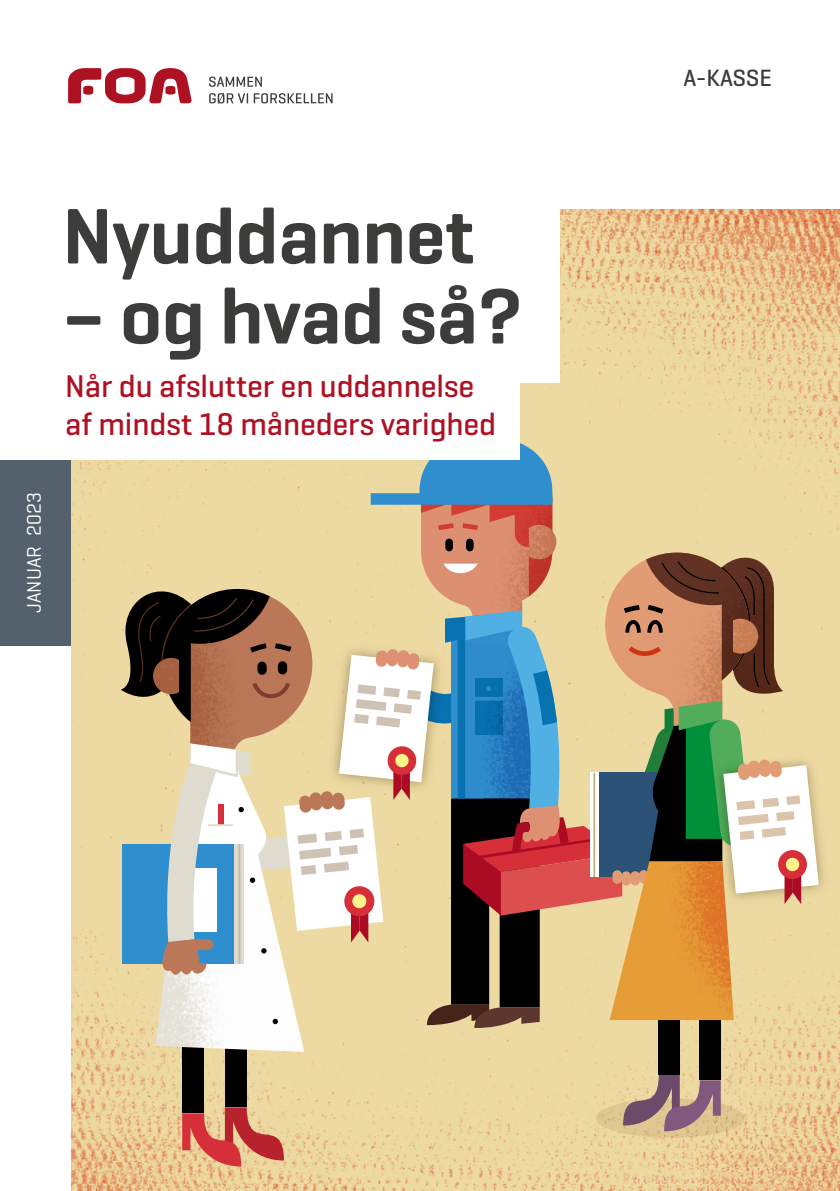
<style>
.page{position:relative;width:840px;height:1191px;background:#fff}
.page>*{position:absolute;margin:0;border:0;box-sizing:border-box;transform-origin:0 0}
.t1{font:600 80px "Geogrotesque";letter-spacing:-.005em;color:#3c3c3b}
.t2{font:500 32px/38px "Geogrotesque";letter-spacing:-.005em;color:#ae1122}
.t3{font:500 24px "Geogrotesque";letter-spacing:-.005em;color:#3c3c3b}
.t4{font:20px "Geogrotesque";letter-spacing:.01em;color:#fff}
</style>
<div class="page">
<div style="left:0;top:459px;width:73px;height:187px;background:#54616c"></div>
<img style="left:72px;top:210px;width:767px;height:981px">
<div style="left:182px;top:940px;width:22px;height:173px;background:#000"></div>
<svg style="left:182px;top:1107px;width:102px;height:59px;background:#d47a65"></svg>
<div style="left:225px;top:934px;width:22px;height:173px;background:#000"></div>
<img style="left:155px;top:1028px;width:149px;height:24px">
<svg style="left:595px;top:1098px;width:149px;height:39px"></svg>
<div style="left:699px;top:914px;width:21px;height:166px;background:#000"></div>
<svg style="left:622px;top:1074px;width:98px;height:57px;background:#a98d82"></svg>
<div style="left:658px;top:908px;width:21px;height:166px;background:#000"></div>
<div style="left:820px;top:748px;width:15px;height:162px;background:#eddaa3"></div>
<svg style="left:116px;top:437px;width:704px;height:591px;background:#c3bda2"></svg>
<div style="left:781px;top:854px;width:21px;height:21px;background:#fff48a;border-radius:50%"></div>
<div style="left:777px;top:850px;width:29px;height:29px;border:8px solid #d72f3a;border-radius:50%"></div>
<img style="left:614px;top:557px;width:168px;height:169px">
<img style="left:420px;top:505px;width:138px;height:110px">
<img style="left:117px;top:596px;width:169px;height:153px">
<img style="left:609px;top:861px;width:124px;height:159px">
<div style="left:0;top:174px;width:559px;height:209px;background:#fff"></div>
<div style="left:0;top:365px;width:519px;height:94px;background:#fff"></div>
<svg style="left:68px;top:68px;width:124px;height:35px"></svg>
<svg style="left:209px;top:93px;width:123px;height:11px"></svg>
<svg style="left:209px;top:77px;width:53px;height:10px"></svg>
<p class="t4" style="left:22px;top:613px;width:123px;rotate:-90deg">JANUAR 2023</p>
<h1 class="t1" style="left:62px;top:186px;width:413px">Nyuddannet</h1>
<h1 class="t1" style="left:62px;top:266px;width:461px">– og hvad så?</h1>
<p class="t2" style="left:65px;top:367px;width:432px">Når du afslutter en uddannelse af mindst 18 måneders varighed</p>
<p class="t3" style="left:683px;top:63px;width:90px">A-KASSE</p>
</div>
